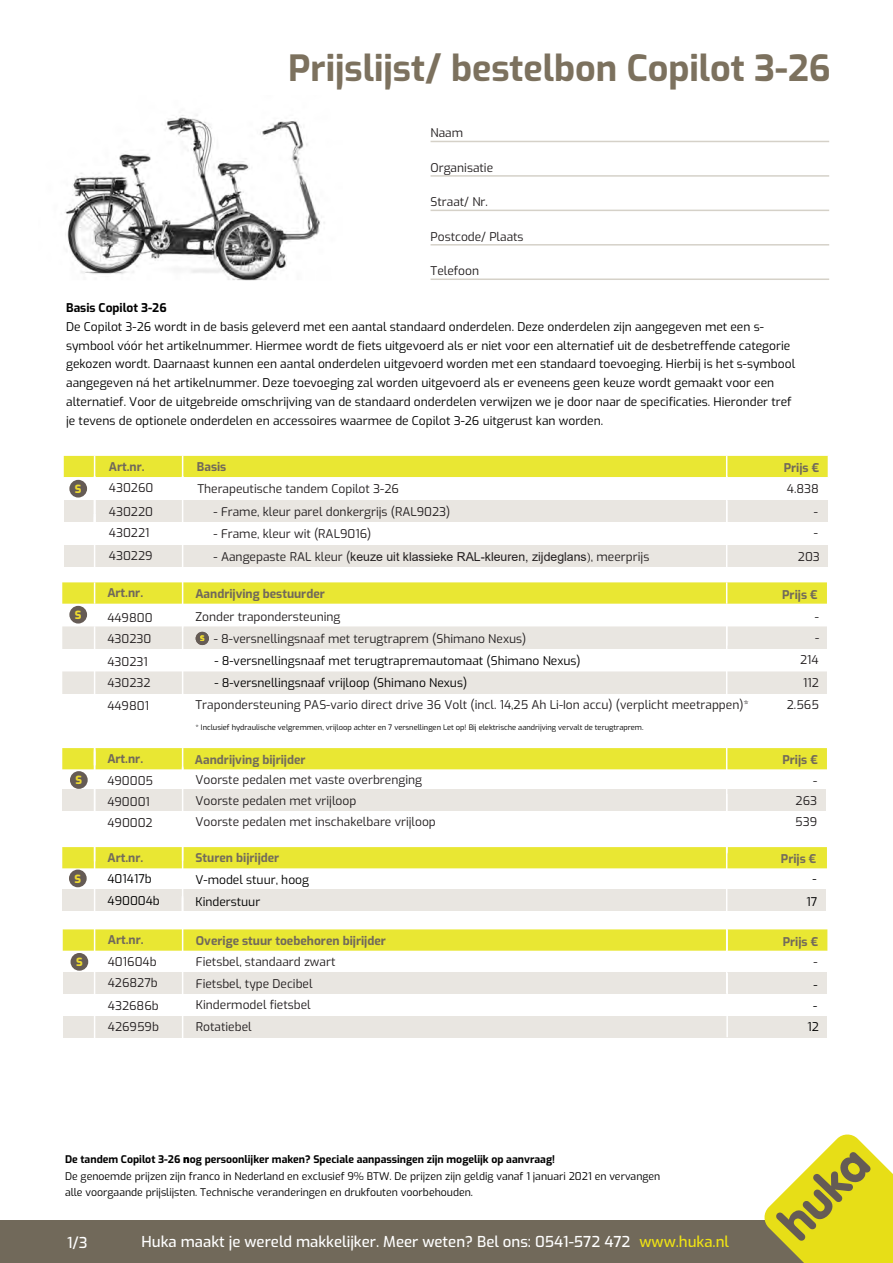
<style>
.page{position:relative;width:893px;height:1263px;background:#fff}
.page>*{position:absolute;margin:0;border:0;box-sizing:border-box;transform-origin:0 0}
.t1{font:700 36px "Exo";color:#7c715e}
.t2{font:500 15px "Exo";color:#fff}
.t3{font:12.3px "Arial";color:#231f20}
.t4{font:12px/18.8px "Exo";color:#000}
.t5{font:12px/21.6px "Exo";color:#231f20}
.t6{font:12px/22.4px "Exo";color:#000}
.t7{font:700 12px "Exo";color:#71695a}
.t8{font:700 12px "Exo";color:#736c5b}
.t9{font:800 11.25px "Exo";color:#edda30}
.t10{font:10.5px/16.4px "Exo";color:#000}
.t11{font:7.5px "Exo";color:#000}
.s1{font-style:inherit}
.s2{font-weight:700}
.s3{font-family:"Exo";font-size:12px}
.s4{font-family:"Minion Pro";font-size:12px}
.s5{color:#f0e413}
</style>
<div class="page">
<div style="left:0;top:1220px;width:893px;height:43px;background:#71695a"></div>
<svg style="left:764px;top:1134px;width:129px;height:129px"></svg>
<hr style="left:431px;top:141px;width:398px;height:1px;background:#d5d1c8">
<hr style="left:431px;top:175px;width:398px;height:2px;background:#d5d1c8">
<hr style="left:431px;top:210px;width:398px;height:1px;background:#d5d1c8">
<hr style="left:431px;top:244px;width:398px;height:2px;background:#d5d1c8">
<hr style="left:431px;top:278px;width:398px;height:2px;background:#d5d1c8">
<div style="left:64px;top:545px;width:764px;height:21px;background:#e9e6e1"></div>
<svg style="left:62px;top:748px;width:765px;height:41px"></svg>
<div style="left:70px;top:771px;width:18px;height:18px;background:#655b55;border-radius:50%"></div>
<hr style="left:725px;top:501px;width:3px;height:71px;background:#fff">
<hr style="left:181px;top:499px;width:3px;height:71px;background:#fff">
<hr style="left:93px;top:518px;width:3px;height:102px;background:#fff">
<svg style="left:64px;top:456px;width:764px;height:66px"></svg>
<svg style="left:62px;top:646px;width:765px;height:48px;fill:#e9e6e1"></svg>
<svg style="left:725px;top:646px;width:4px;height:135px"></svg>
<hr style="left:93px;top:626px;width:3px;height:68px;background:#fff">
<hr style="left:181px;top:577px;width:3px;height:129px;background:#fff">
<div style="left:62px;top:789px;width:764px;height:22px;background:#e9e6e1"></div>
<hr style="left:726px;top:789px;width:2px;height:29px;background:#fff">
<hr style="left:93px;top:751px;width:3px;height:78px;background:#fff">
<svg style="left:62px;top:868px;width:765px;height:64px"></svg>
<div style="left:62px;top:890px;width:764px;height:21px;background:#e9e6e1"></div>
<svg style="left:63px;top:953px;width:764px;height:20px"></svg>
<svg style="left:63px;top:929px;width:765px;height:22px;background:#e9e739"></svg>
<div style="left:63px;top:973px;width:764px;height:21px;background:#e9e6e1"></div>
<div style="left:63px;top:1016px;width:764px;height:21px;background:#e9e6e1"></div>
<hr style="left:726px;top:973px;width:2px;height:22px;background:#fff">
<hr style="left:726px;top:1016px;width:2px;height:21px;background:#fff">
<div style="left:71px;top:953px;width:17px;height:18px;background:#655b55;border-radius:50%"></div>
<div style="left:62px;top:847px;width:765px;height:21px;background:#e9e733"></div>
<div style="left:69px;top:869px;width:18px;height:18px;background:#655b55;border-radius:50%"></div>
<svg style="left:91px;top:779px;width:7px;height:259px"></svg>
<svg style="left:180px;top:768px;width:6px;height:270px"></svg>
<svg style="left:724px;top:847px;width:5px;height:126px"></svg>
<svg style="left:62px;top:582px;width:765px;height:64px"></svg>
<div style="left:196px;top:632px;width:13px;height:13px;background:#655b55;border-radius:50%"></div>
<img style="left:65px;top:114px;width:260px;height:167px">
<div style="left:69px;top:480px;width:18px;height:17px;background:#655b55;border-radius:50%"></div>
<h1 class="t1" style="left:288px;top:40px;width:544px">Prijslijst/ bestelbon C<span class="s1">opilot 3-26</span></h1>
<p class="t5" style="left:431px;top:121px;width:34px">Naam</p>
<p class="t5" style="left:431px;top:156px;width:64px">Organisatie</p>
<p class="t5" style="left:431px;top:190px;width:59px">Straat/ Nr.</p>
<p class="t5" style="left:431px;top:225px;width:95px">Postcode/ Plaats</p>
<p class="t5" style="left:431px;top:259px;width:50px">Telefoon</p>
<p class="t4" style="left:66px;top:298px;width:731px"><span class="s2">Basis C</span><span class="s2">opilot 3-26<br></span><span class="s1">De Copilot 3-26 wordt in de basis geleverd met een aantal standaard onderdelen.</span> Deze onderdelen zijn aangegeven met een s&shy;symbool vóór het artikelnummer. Hiermee wordt de fiets uitgevoerd als er niet voor een alternatief uit de desbetreffende categorie gekozen wordt. Daarnaast kunnen een aantal onderdelen uitgevoerd worden met een standaard toevoeging. Hierbij is het s-symbool aangegeven ná het artikelnummer. Deze toevoeging zal worden uitgevoerd als er eveneens geen keuze wordt gemaakt voor een alternatief. Voor de uitgebreide omschrijving van de standaard onderdelen verwijzen we je door naar de specificaties. <span class="s1">Hieronder tref je tevens de optionele onderdelen en accessoires waarmee de Copilot 3-26 uitgerust kan worden.</span></p>
<p class="t9" style="left:75px;top:480px;width:8px">S</p>
<p class="t7" style="left:109px;top:457px;width:37px">Art.nr.</p>
<p class="t7" style="left:197px;top:457px;width:31px">Basis</p>
<p class="t7" style="left:784px;top:459px;width:37px">Prijs €</p>
<p class="t5" style="left:109px;top:477px;width:46px">430260</p>
<p class="t5" style="left:197px;top:477px;width:203px">Therapeutische tandem Copilot 3-26</p>
<p class="t5" style="left:787px;top:477px;width:33px">4.838</p>
<p class="t5" style="left:214px;top:500px;width:238px">- Frame, kleur parel donkergrijs (RAL9023)</p>
<p class="t5" style="left:214px;top:523px;width:159px">- Frame, kleur wit (RAL9016)</p>
<p class="t3" style="left:214px;top:548px;width:437px"><span class="s3">- Aangepaste RAL kleur (</span>keuze uit klassieke RAL-kleuren, zijdeglans<span class="s4">)</span><span class="s3">, meerprijs</span></p>
<p class="t5" style="left:109px;top:501px;width:46px">430220</p>
<p class="t5" style="left:814px;top:500px;width:6px">-</p>
<p class="t5" style="left:109px;top:522px;width:42px">430221</p>
<p class="t5" style="left:814px;top:521px;width:6px">-</p>
<p class="t5" style="left:109px;top:544px;width:45px">430229</p>
<p class="t5" style="left:798px;top:545px;width:23px">203</p>
<p class="t7" style="left:107px;top:584px;width:37px">Art.nr.</p>
<p class="t7" style="left:195px;top:584px;width:131px">Aandrijving bestuurder</p>
<p class="t7" style="left:782px;top:585px;width:37px">Prijs €</p>
<p class="t9" style="left:75px;top:606px;width:8px">S</p>
<p class="t5" style="left:107px;top:606px;width:47px">449800</p>
<p class="t5" style="left:195px;top:605px;width:147px">Zonder trapondersteuning</p>
<p class="t5" style="left:815px;top:605px;width:6px">-</p>
<p class="t5" style="left:200px;top:627px;width:328px"><sup>S</sup> - 8-versnellingsnaaf met terugtraprem (Shimano Nexus)</p>
<p class="t5" style="left:107px;top:627px;width:46px">430230</p>
<p class="t5" style="left:815px;top:626px;width:6px">-</p>
<p class="t5" style="left:107px;top:650px;width:42px">430231</p>
<p class="t5" style="left:800px;top:649px;width:20px">214</p>
<p class="t5" style="left:107px;top:671px;width:45px">430232</p>
<p class="t5" style="left:803px;top:671px;width:17px">112</p>
<p class="t6" style="left:214px;top:648px;width:368px">- 8-versnellingsnaaf met terugtrapremautomaat (Shimano Nexus)</p>
<p class="t6" style="left:214px;top:671px;width:254px">- 8-versnellingsnaaf vrijloop (Shimano Nexus)</p>
<p class="t5" style="left:196px;top:693px;width:555px">Trapondersteuning PAS-vario direct drive 36 Volt (incl. 14,25 Ah Li-Ion accu) (verplicht meetrappen)*</p>
<p class="t11" style="left:196px;top:721px;width:450px">* Inclusief hydraulische velgremmen, vrijloop achter en 7 versnellingen Let op! Bij elektrische aandrijving vervalt de terugtraprem.</p>
<p class="t5" style="left:107px;top:694px;width:43px">449801</p>
<p class="t5" style="left:787px;top:693px;width:34px">2.565</p>
<p class="t7" style="left:107px;top:750px;width:37px">Art.nr.</p>
<p class="t7" style="left:782px;top:751px;width:37px">Prijs €</p>
<p class="t8" style="left:195px;top:751px;width:112px">Aandrijving bijrijder</p>
<p class="t5" style="left:195px;top:768px;width:228px">Voorste pedalen met vaste overbrenging</p>
<p class="t5" style="left:195px;top:810px;width:242px">Voorste pedalen met inschakelbare vrijloop</p>
<p class="t9" style="left:75px;top:771px;width:8px">S</p>
<p class="t5" style="left:107px;top:769px;width:47px">490005</p>
<p class="t5" style="left:813px;top:769px;width:6px">-</p>
<p class="t5" style="left:107px;top:790px;width:44px">490001</p>
<p class="t5" style="left:796px;top:789px;width:23px">263</p>
<p class="t5" style="left:195px;top:789px;width:162px">Voorste pedalen met vrijloop</p>
<p class="t5" style="left:107px;top:811px;width:47px">490002</p>
<p class="t5" style="left:795px;top:810px;width:24px">539</p>
<p class="t9" style="left:74px;top:870px;width:8px">S</p>
<p class="t9" style="left:76px;top:953px;width:8px">S</p>
<p class="t8" style="left:196px;top:848px;width:85px">Sturen bijrijder</p>
<p class="t6" style="left:195px;top:868px;width:115px">V-model stuur, hoog<br>Kinderstuur</p>
<p class="t8" style="left:107px;top:848px;width:37px">Art.nr.</p>
<p class="t8" style="left:781px;top:850px;width:37px">Prijs €</p>
<p class="t6" style="left:108px;top:867px;width:46px">401417b</p>
<p class="t6" style="left:813px;top:867px;width:6px">-</p>
<p class="t6" style="left:108px;top:888px;width:54px">490004b</p>
<p class="t6" style="left:807px;top:890px;width:12px">17</p>
<p class="t7" style="left:196px;top:931px;width:191px">Overige stuur toebehoren bijrijder</p>
<p class="t5" style="left:196px;top:950px;width:141px">Fietsbel, standaard zwart<br>Fietsbel, type Decibel<br>Kindermodel fietsbel<br>Rotatiebel</p>
<p class="t7" style="left:108px;top:931px;width:37px">Art.nr.</p>
<p class="t7" style="left:783px;top:932px;width:37px">Prijs €</p>
<p class="t5" style="left:108px;top:950px;width:50px">401604b</p>
<p class="t5" style="left:814px;top:950px;width:6px">-</p>
<p class="t5" style="left:108px;top:971px;width:52px">426827b</p>
<p class="t6" style="left:814px;top:972px;width:6px">-</p>
<p class="t5" style="left:108px;top:994px;width:52px">432686b</p>
<p class="t6" style="left:813px;top:994px;width:6px">-</p>
<p class="t5" style="left:108px;top:1015px;width:53px">426959b</p>
<p class="t6" style="left:807px;top:1015px;width:13px">12</p>
<p class="t10" style="left:65px;top:1151px;width:597px"><span class="s2">De</span> <span class="s2">tandem</span> <span class="s2">C</span><span class="s2">opilot 3-26</span> <span class="s2">nog persoonlijker maken? Speciale aanpassingen zijn mogelijk op aanvraag!<br></span>De genoemde prijzen zijn franco in Nederland en exclusief 9% BTW. De prijzen zijn geldig vanaf 1 januari 2021 en vervangen alle voorgaande prijslijsten. Technische veranderingen en drukfouten voorbehouden.</p>
<p class="t2" style="left:67px;top:1231px;width:22px">1/3</p>
<p class="t2" style="left:142px;top:1231px;width:589px">Huka maakt je wereld makkelijker. Meer weten? Bel ons: 0541-572 472 <span class="s5">www.huka.nl</span></p>
</div>
